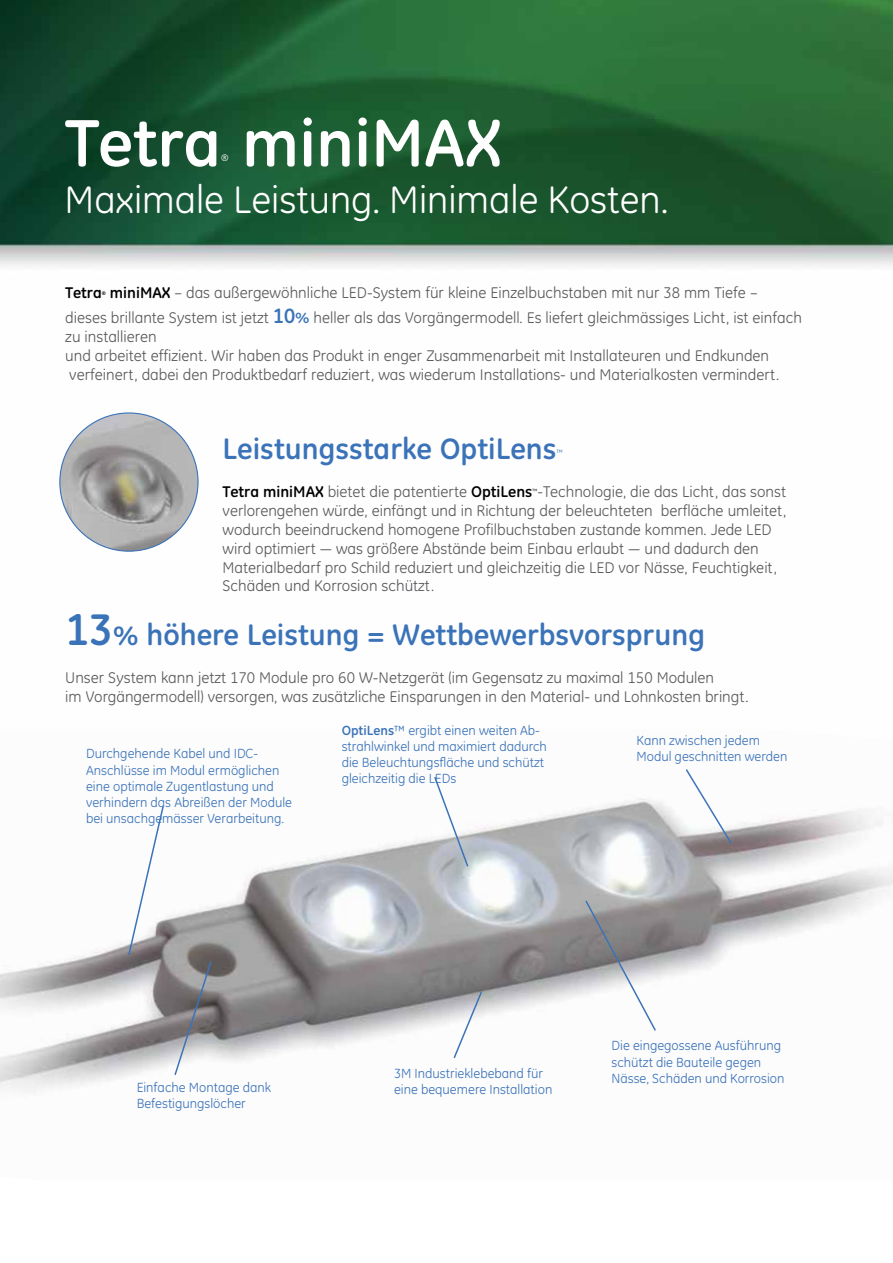
<style>
.page{position:relative;width:893px;height:1263px;background:#fff}
.page>*{position:absolute;margin:0;border:0;box-sizing:border-box;transform-origin:0 0}
.t1{font:700 67.5px "GE Inspira";color:#fff}
.t2{font:39px "GE Inspira";color:#fff}
.t3{font:700 30px "GE Inspira";color:#3b73b9}
.t4{font:15.75px/18.9px "GE Inspira";color:#58595b}
.t5{font:700 15.75px "GE Inspira";color:#000}
.t6{font:13.5px/16.2px "GE Inspira";color:#3b73b9}
.t7{font:9.6px "GE Inspira";color:#fff}
.t8{font:7.8px "GE Inspira";color:#3b73b9}
.t9{font:6.15px "GE Inspira";color:#000}
.t10{font:700 5.25px "GE Inspira";color:#000}
.s1{font-weight:700;color:#000}
.s2{font-weight:700;font-size:21px;color:#3b73b9}
.s3{font-weight:700;font-size:15px;color:#3b73b9}
.s4{font-size:45px}
.s5{font-size:27px}
.s6{font-weight:700}
</style>
<div class="page">
<img style="left:0;top:0;width:893px;height:552px">
<img style="left:60px;top:413px;width:138px;height:138px;border-radius:69px">
<img style="left:0;top:798px;width:893px;height:295px">
<svg style="left:127px;top:805px;width:38px;height:152px"></svg>
<svg style="left:584px;top:899px;width:73px;height:133px"></svg>
<svg style="left:433px;top:776px;width:37px;height:92px"></svg>
<svg style="left:684px;top:769px;width:49px;height:76px"></svg>
<svg style="left:173px;top:960px;width:40px;height:117px"></svg>
<svg style="left:452px;top:990px;width:31px;height:70px"></svg>
<h1 class="t1" style="left:65px;top:99px;width:438px">Tetra miniMAX</h1>
<p class="t7" style="left:221px;top:152px;width:9px">®</p>
<h2 class="t2" style="left:65px;top:178px;width:605px">Maximale Leistung. Minimale Kosten.</h2>
<p class="t4" style="left:65px;top:280px;width:738px;line-height:25.2px;text-align:center"><span class="s1">miniMAX</span> – das außergewöhnliche LED-System für kleine Einzelbuchstaben mit nur 38 mm Tiefe –<br>dieses brillante System ist jetzt <span class="s2">10</span><span class="s3">%</span> heller als das Vorgängermodell. Es liefert gleichmässiges Licht, ist einfach</p>
<p class="t4" style="left:65px;top:327px;width:715px">zu installieren<br>und arbeitet effizient. Wir haben das Produkt in enger Zusammenarbeit mit Installateuren und Endkunden verfeinert, dabei den Produktbedarf reduziert, was wiederum Installations- und Materialkosten vermindert.</p>
<p class="t5" style="left:65px;top:282px;width:38px">Tetra</p>
<p class="t10" style="left:102px;top:290px;width:6px">®</p>
<h3 class="t3" style="left:223px;top:429px;width:335px">Leistungsstarke OptiLens</h3>
<p class="t8" style="left:556px;top:448px;width:8px">™</p>
<p class="t4" style="left:223px;top:482px;width:565px"><span class="s1">Tetra miniMAX</span> bietet die patentierte <span class="s1">OptiLens</span> -Technologie, die das Licht, das sonst</p>
<p class="t9" style="left:532px;top:488px;width:6px">™</p>
<p class="t4" style="left:223px;top:501px;width:565px">verlorengehen würde, einfängt und in Richtung der beleuchteten berfläche umleitet, wodurch beeindruckend homogene Profilbuchstaben zustande kommen. Jede LED wird optimiert — was größere Abstände beim Einbau erlaubt — und dadurch den Materialbedarf pro Schild reduziert und gleichzeitig die LED vor Nässe, Feuchtigkeit, Schäden und Korrosion schützt.</p>
<h3 class="t3" style="left:65px;top:616px;width:641px"><span class="s4">13</span><span class="s5">%</span> höhere Leistung = Wettbewerbsvorsprung</h3>
<p class="t4" style="left:65px;top:668px;width:685px">Unser System kann jetzt 170 Module pro 60 W-Netzgerät (im Gegensatz zu maximal 150 Modulen<br>im Vorgängermodell) versorgen, was zusätzliche Einsparungen in den Material- und Lohnkosten bringt.</p>
<p class="t6" style="left:86px;top:746px;width:207px">Durchgehende Kabel und IDC-Anschlüsse im Modul ermöglichen eine optimale Zugentlastung und verhindern das Abreißen der Module bei unsachgemässer Verarbeitung.</p>
<p class="t6" style="left:342px;top:722px;width:207px"><span class="s6">OptiLens</span>™ ergibt einen weiten Ab&shy;strahlwinkel und maximiert dadurch die Beleuchtungsfläche und schützt gleichzeitig die LEDs</p>
<p class="t6" style="left:636px;top:732px;width:152px">Kann zwischen jedem<br>Modul geschnitten werden</p>
<p class="t6" style="left:137px;top:1079px;width:136px">Einfache Montage dank<br>Befestigungslöcher</p>
<p class="t6" style="left:394px;top:1065px;width:160px">3M Industrieklebeband für eine bequemere Installation</p>
<p class="t6" style="left:611px;top:1038px;width:175px">Die eingegossene Ausführung schützt die Bauteile gegen<br>Nässe, Schäden und Korrosion</p>
</div>
